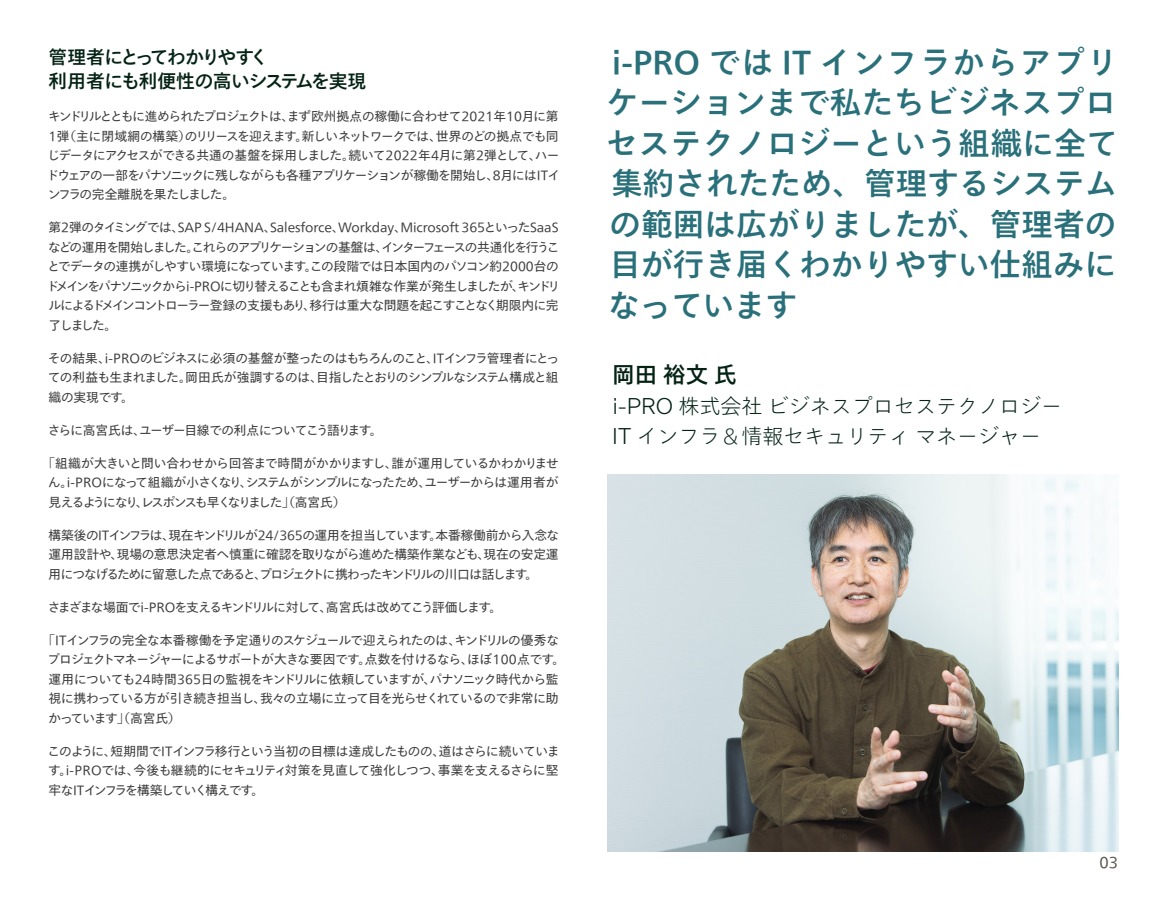
<style>
.page{position:relative;width:1166px;height:900px;background:#fff}
.page>*{position:absolute;margin:0;border:0;box-sizing:border-box;transform-origin:0 0}
.t1{font:500 31.5px/40.5px "Tazugane Gothic Std N";letter-spacing:.005em;color:#29707a;text-align:justify}
.t2{font:500 22.5px "Tazugane Gothic Std N";color:#042315}
.t3{font:100 21px/30.3px "Tazugane Gothic Std N";color:#042315}
.t4{font:500 18.75px/24.8px "Tazugane Gothic Std N";letter-spacing:-.06em;color:#042315}
.t5{font:15px "Tazugane Gothic Std N";color:#565049}
.t6{font:12.75px/19.5px "Tazugane Gothic Std N";letter-spacing:-.07em;color:#3d3c3c;text-align:justify}
.s1{font-family:"TWK Everett";font-weight:300}
</style>
<div class="page">
<img style="left:607px;top:474px;width:511px;height:377px">
<h3 class="t4" style="left:49px;top:46px;width:319px">管理者にとってわかりやすく<br>利用者にも利便性の高いシステムを実現</h3>
<p class="t6" style="left:46px;top:108px;width:515px;text-align:left">キンドリルとともに進められたプロジェクトは、まず欧州拠点の稼働に合わせて2021年10月に第1弾（主に閉域網の構築）のリリースを迎えます。新しいネットワークでは、世界のどの拠点でも同じデータにアクセスができる共通の基盤を採用しました。続いて2022年4月に第2弾として、ハードウェアの一部をパナソニックに残しながらも各種アプリケーションが稼働を開始し、8月にはITインフラの完全離脱を果たしました。</p>
<p class="t6" style="left:46px;top:219px;width:515px;text-align:left">第2弾のタイミングでは、SAP S/4HANA、Salesforce、Workday、Microsoft 365といったSaaSなどの運用を開始しました。これらのアプリケーションの基盤は、インターフェースの共通化を行うことでデータの連携がしやすい環境になっています。この段階では日本国内のパソコン約2000台のドメインをパナソニックからi-PROに切り替えることも含まれ煩雑な作業が発生しましたが、キンドリルによるドメインコントローラー登録の支援もあり、移行は重大な問題を起こすことなく期限内に完了しました。</p>
<p class="t6" style="left:48px;top:349px;width:513px">その結果、i-PROのビジネスに必須の基盤が整ったのはもちろんのこと、ITインフラ管理者にとっての利益も生まれました。岡田氏が強調するのは、目指したとおりのシンプルなシステム構成と組織の実現です。</p>
<p class="t6" style="left:48px;top:421px;width:336px">さらに高宮氏は、ユーザー目線での利点についてこう語ります。</p>
<p class="t6" style="left:48px;top:454px;width:512px;text-indent:-6px">「組織が大きいと問い合わせから回答まで時間がかかりますし、誰が運用しているかわかりません。i-PROになって組織が小さくなり、システムがシンプルになったため、ユーザーからは運用者が見えるようになり、レスポンスも早くなりました」（高宮氏）</p>
<p class="t6" style="left:49px;top:526px;width:512px">構築後のITインフラは、現在キンドリルが24/365の運用を担当しています。本番稼働前から入念な運用設計や、現場の意思決定者へ慎重に確認を取りながら進めた構築作業なども、現在の安定運用につなげるために留意した点であると、プロジェクトに携わったキンドリルの川口は話します。</p>
<p class="t6" style="left:48px;top:598px;width:455px">さまざまな場面でi-PROを支えるキンドリルに対して、高宮氏は改めてこう評価します。</p>
<p class="t6" style="left:47px;top:631px;width:519px;text-align:left;text-indent:-5px">「ITインフラの完全な本番稼働を予定通りのスケジュールで迎えられたのは、キンドリルの優秀なプロジェクトマネージャーによるサポートが大きな要因です。点数を付けるなら、ほぼ100点です。運用についても24時間365日の監視をキンドリルに依頼していますが、パナソニック時代から監視に携わっている方が引き続き担当し、我々の立場に立って目を光らせくれているので非常に助かっています」（高宮氏）</p>
<p class="t6" style="left:48px;top:742px;width:514px">このように、短期間でITインフラ移行という当初の目標は達成したものの、道はさらに続いています。i-PROでは、今後も継続的にセキュリティ対策を見直して強化しつつ、事業を支えるさらに堅牢なITインフラを構築していく構えです。</p>
<h1 class="t1" style="left:606px;top:44px;width:513px">i-PRO では IT インフラからアプリケーションまで私たちビジネスプロセステクノロジーという組織に全て集約されたため、管理するシステムの範囲は広がりましたが、管理者の目が行き届くわかりやすい仕組みになっています</h1>
<h2 class="t2" style="left:612px;top:359px;width:126px">岡田 裕文 氏</h2>
<h3 class="t3" style="left:612px;top:392px;width:451px"><span class="s1">i-PRO</span> 株式会社ビジネスプロセステクノロジー<br><span class="s1">IT</span> インフラ＆情報セキュリティマネージャー</h3>
<p class="t5" style="left:1099px;top:852px;width:20px">03</p>
</div>
